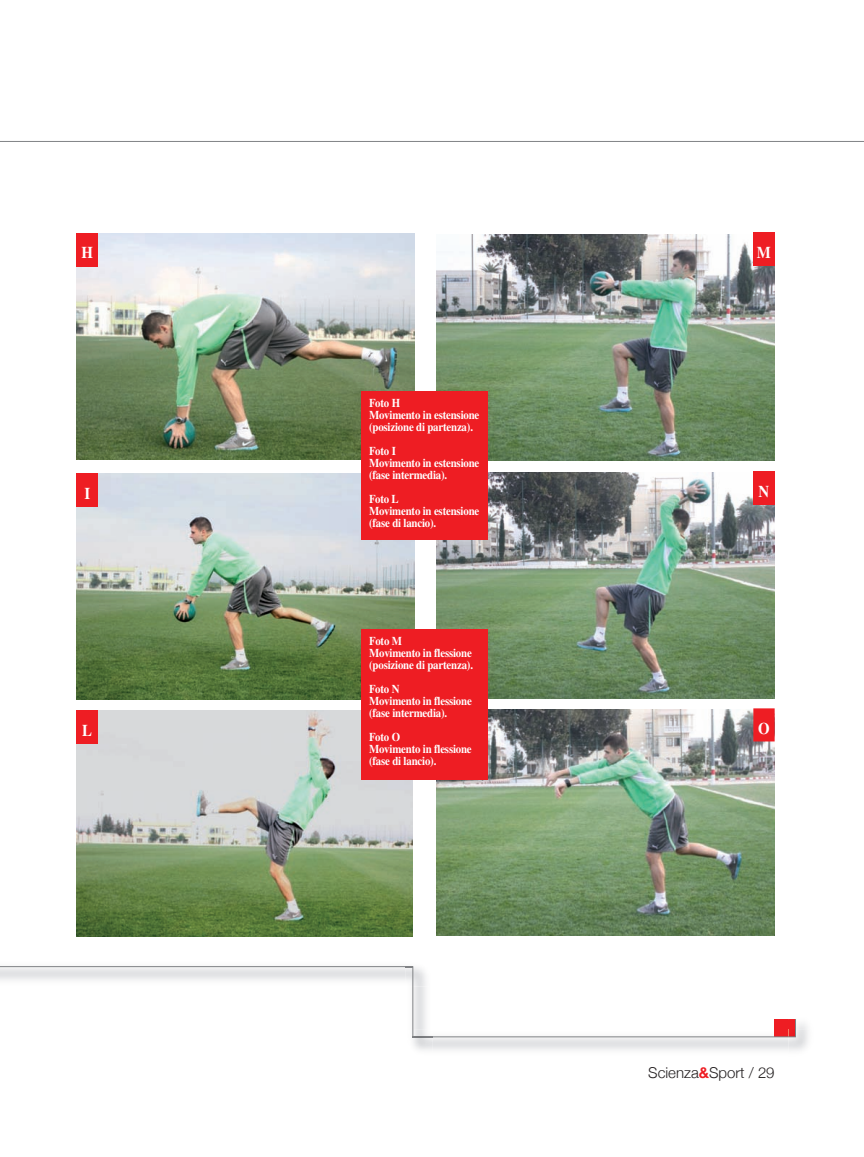
<style>
.page{position:relative;width:864px;height:1157px;background:#fff}
.page>*{position:absolute;margin:0;border:0;box-sizing:border-box;transform-origin:0 0}
.t1{font:700 16.5px "Times";color:#fff;scale:.9 1}
.t2{font:300 15px "Helvetica Neue";color:#231f20}
.t3{font:700 12px/12px "Times";letter-spacing:-.015em;color:#fff;scale:.9 1}
.s1{font-weight:700;color:#ee1d23}
</style>
<div class="page">
<hr style="left:0;top:141px;width:863px;height:1px;background:#808285">
<hr style="left:0;top:966px;width:412px;height:1px;background:#808285">
<div style="left:773px;top:1019px;width:22px;height:17px;background:#ee1d23"></div>
<img style="left:795px;top:1019px;width:12px;height:10px">
<img style="left:788px;top:1029px;width:23px;height:25px">
<svg style="left:788px;top:1029px;width:7px;height:7px"></svg>
<hr style="left:412px;top:1036px;width:383px;height:1px;background:#808285">
<img style="left:413px;top:986px;width:13px;height:43px">
<img style="left:405px;top:964px;width:21px;height:22px">
<img style="left:412px;top:1029px;width:20px;height:24px">
<svg style="left:413px;top:1036px;width:19px;height:1px"></svg>
<hr style="left:412px;top:966px;width:1px;height:71px;background:#808285">
<img style="left:77px;top:233px;width:337px;height:226px">
<img style="left:77px;top:710px;width:335px;height:226px">
<img style="left:437px;top:234px;width:337px;height:227px">
<img style="left:437px;top:472px;width:337px;height:226px">
<img style="left:437px;top:709px;width:337px;height:226px">
<img style="left:77px;top:473px;width:337px;height:226px">
<div style="left:361px;top:391px;width:127px;height:149px;background:#ee1d23"></div>
<div style="left:361px;top:629px;width:127px;height:151px;background:#ee1d23"></div>
<div style="left:77px;top:233px;width:21px;height:33px;background:#ee1d23"></div>
<div style="left:77px;top:710px;width:21px;height:33px;background:#ee1d23"></div>
<div style="left:753px;top:233px;width:21px;height:33px;background:#ee1d23"></div>
<div style="left:753px;top:471px;width:21px;height:33px;background:#ee1d23"></div>
<div style="left:753px;top:708px;width:21px;height:33px;background:#ee1d23"></div>
<div style="left:77px;top:473px;width:21px;height:33px;background:#ee1d23"></div>
<h1 class="t1" style="left:81px;top:247px;width:14px">H</h1>
<h1 class="t1" style="left:756px;top:247px;width:17px">M</h1>
<h1 class="t1" style="left:84px;top:488px;width:8px">I</h1>
<p class="t3" style="left:369px;top:398px;width:124px">Foto H<br>Movimento in estensione (posizione di partenza).</p>
<p class="t3" style="left:369px;top:446px;width:124px">Foto I<br>Movimento in estensione (fase intermedia).</p>
<p class="t3" style="left:369px;top:494px;width:124px">Foto L<br>Movimento in estensione (fase di lancio).</p>
<h1 class="t1" style="left:758px;top:485px;width:13px">N</h1>
<h1 class="t1" style="left:82px;top:724px;width:12px">L</h1>
<p class="t3" style="left:369px;top:636px;width:117px">Foto M<br>Movimento in flessione (posizione di partenza).</p>
<p class="t3" style="left:369px;top:684px;width:115px">Foto N<br>Movimento in flessione (fase intermedia).</p>
<p class="t3" style="left:369px;top:732px;width:115px">Foto O<br>Movimento in flessione (fase di lancio).</p>
<h1 class="t1" style="left:757px;top:722px;width:14px">O</h1>
<p class="t2" style="left:648px;top:1063px;width:128px">Scienza<span class="s1">&amp;</span>Sport / 29</p>
</div>
